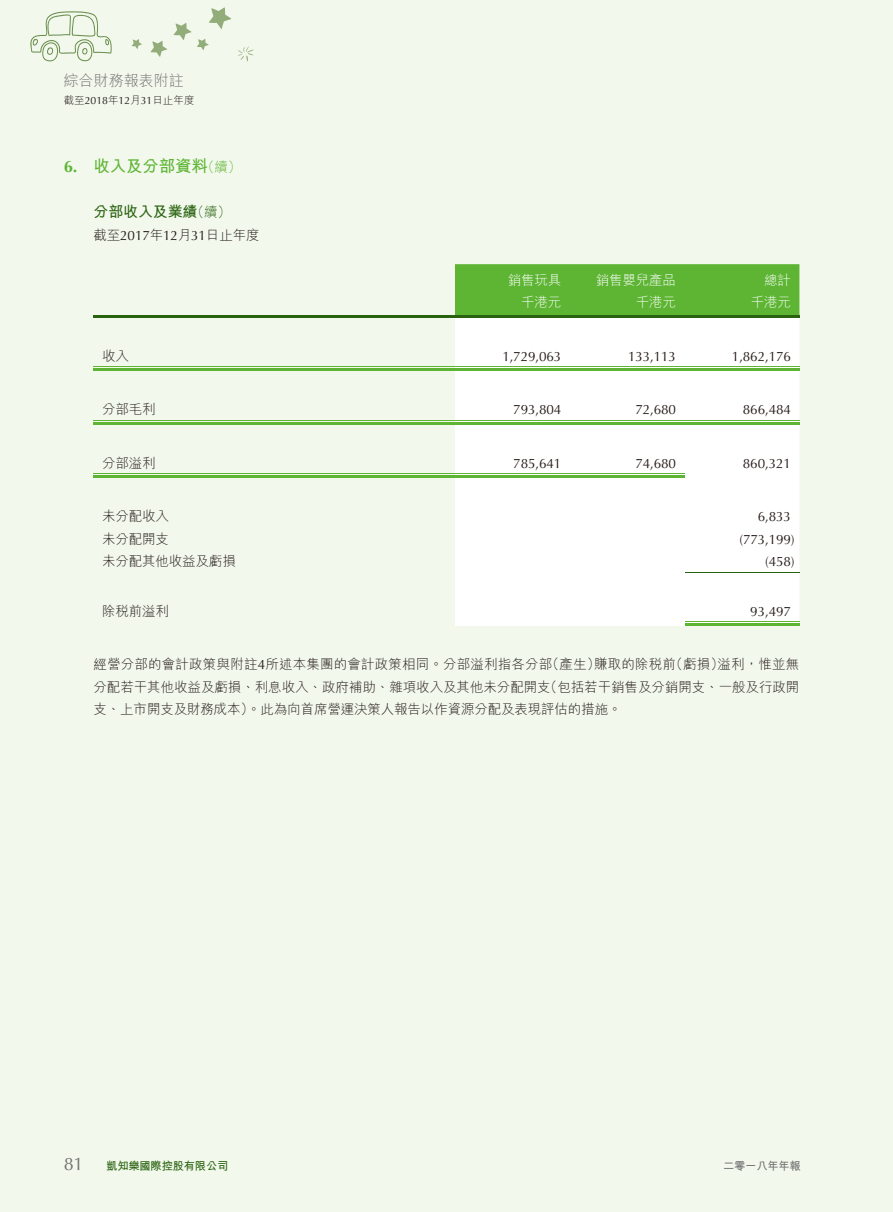
<style>
.page{position:relative;width:893px;height:1212px;background:#f2f8ec}
.page>*{position:absolute;margin:0;border:0;box-sizing:border-box;transform-origin:0 0}
.t1{font:18px "Optima LT Std";color:#717171}
.t2{font:16.5px "M Hei HK Bold E Ten B5 H";letter-spacing:-.01em;color:#5db533}
.t3{font:15px "M Hei HK Bold E Ten B5 H";letter-spacing:-.01em;color:#2a6310}
.t4{font:15px "M Hei HK Light E Ten B5 H";color:#717171}
.t5{font:13.5px/22.5px "M Hei HK Light E Ten B5 H";letter-spacing:-.01em;color:#231916;text-align:justify}
.t6{font:13.5px "Optima LT Std";letter-spacing:-.01em;color:#231916}
.t7{font:13.5px "M Hei HK Light E Ten B5 H";letter-spacing:-.01em;color:#fff}
.t8{font:11.25px "M Hei HK Bold E Ten B5 H";letter-spacing:-.015em;color:#2a6310}
.t9{font:11.25px "M Hei HK Bold E Ten B5 H";letter-spacing:-.015em;color:#717171}
.t10{font:10.5px "M Hei HK Light E Ten B5 H";color:#231916}
.s1{font-family:"Optima LT Std"}
.s2{font-family:"Optima LT Std";font-weight:700}
.s3{font-family:"M Hei HK Light E Ten B5 H";font-size:13.5px}
</style>
<div class="page">
<svg style="left:238px;top:46px;width:16px;height:16px"></svg>
<svg style="left:132px;top:39px;width:10px;height:10px"></svg>
<svg style="left:150px;top:41px;width:17px;height:16px"></svg>
<svg style="left:174px;top:7px;width:57px;height:43px"></svg>
<svg style="left:30px;top:11px;width:82px;height:51px"></svg>
<div style="left:455px;top:264px;width:344px;height:51px;background:#5db533"></div>
<div style="left:455px;top:317px;width:344px;height:309px;background:#fff"></div>
<hr style="left:94px;top:315px;width:361px;height:2px;background:#2a6310">
<hr style="left:455px;top:315px;width:115px;height:2px;background:#2a6310">
<hr style="left:570px;top:315px;width:115px;height:2px;background:#2a6310">
<hr style="left:685px;top:315px;width:114px;height:2px;background:#2a6310">
<hr style="left:94px;top:366px;width:361px;height:1px;background:#5db533">
<hr style="left:94px;top:369px;width:361px;height:2px;background:#5db533">
<hr style="left:455px;top:366px;width:115px;height:1px;background:#5db533">
<hr style="left:455px;top:369px;width:115px;height:2px;background:#5db533">
<hr style="left:570px;top:366px;width:115px;height:1px;background:#5db533">
<hr style="left:570px;top:369px;width:115px;height:2px;background:#5db533">
<hr style="left:685px;top:366px;width:114px;height:1px;background:#5db533">
<hr style="left:685px;top:369px;width:114px;height:2px;background:#5db533">
<hr style="left:94px;top:420px;width:361px;height:1px;background:#5db533">
<hr style="left:94px;top:422px;width:361px;height:2px;background:#5db533">
<hr style="left:455px;top:420px;width:115px;height:1px;background:#5db533">
<hr style="left:455px;top:422px;width:115px;height:2px;background:#5db533">
<hr style="left:570px;top:420px;width:115px;height:1px;background:#5db533">
<hr style="left:570px;top:422px;width:115px;height:2px;background:#5db533">
<hr style="left:685px;top:420px;width:114px;height:1px;background:#5db533">
<hr style="left:685px;top:422px;width:114px;height:2px;background:#5db533">
<hr style="left:94px;top:473px;width:361px;height:1px;background:#5db533">
<hr style="left:94px;top:476px;width:361px;height:2px;background:#5db533">
<hr style="left:455px;top:473px;width:115px;height:1px;background:#5db533">
<hr style="left:455px;top:476px;width:115px;height:2px;background:#5db533">
<hr style="left:570px;top:473px;width:115px;height:1px;background:#5db533">
<hr style="left:570px;top:476px;width:115px;height:2px;background:#5db533">
<hr style="left:685px;top:572px;width:114px;height:1px;background:#2a6310">
<hr style="left:685px;top:621px;width:114px;height:1px;background:#5db533">
<hr style="left:685px;top:624px;width:114px;height:2px;background:#5db533">
<p class="t4" style="left:64px;top:74px;width:121px">綜合財務報表附註</p>
<p class="t10" style="left:64px;top:96px;width:132px">截至<span class="s1">2018</span>年<span class="s1">12</span>月<span class="s1">31</span>日止年度</p>
<p class="t2" style="left:64px;top:160px;width:179px"><span class="s2">6.</span> 收入及分部資料<span class="s3">（續）</span></p>
<p class="t3" style="left:94px;top:206px;width:139px">分部收入及業績<span class="s3">（續）</span></p>
<p class="t5" style="left:94px;top:225px;width:168px">截至<span class="s1">2017</span>年<span class="s1">12</span>月<span class="s1">31</span>日止年度</p>
<p class="t7" style="left:508px;top:275px;width:55px">銷售玩具</p>
<p class="t7" style="left:596px;top:275px;width:82px">銷售嬰兒產品</p>
<p class="t7" style="left:764px;top:275px;width:28px">總計</p>
<p class="t7" style="left:521px;top:297px;width:42px">千港元</p>
<p class="t7" style="left:636px;top:297px;width:42px">千港元</p>
<p class="t7" style="left:751px;top:297px;width:42px">千港元</p>
<p class="t5" style="left:102px;top:346px;width:28px">收入</p>
<p class="t6" style="left:502px;top:349px;width:60px">1,729,063</p>
<p class="t6" style="left:628px;top:349px;width:49px">133,113</p>
<p class="t6" style="left:732px;top:349px;width:60px">1,862,176</p>
<p class="t5" style="left:102px;top:400px;width:55px">分部毛利</p>
<p class="t6" style="left:513px;top:403px;width:49px">793,804</p>
<p class="t6" style="left:635px;top:403px;width:42px">72,680</p>
<p class="t6" style="left:743px;top:403px;width:49px">866,484</p>
<p class="t5" style="left:102px;top:453px;width:55px">分部溢利</p>
<p class="t6" style="left:513px;top:456px;width:49px">785,641</p>
<p class="t6" style="left:635px;top:456px;width:42px">74,680</p>
<p class="t6" style="left:743px;top:456px;width:49px">860,321</p>
<p class="t5" style="left:102px;top:507px;width:68px">未分配收入</p>
<p class="t6" style="left:758px;top:510px;width:35px">6,833</p>
<p class="t5" style="left:102px;top:529px;width:68px">未分配開支</p>
<p class="t6" style="left:739px;top:532px;width:57px">(773,199)</p>
<p class="t5" style="left:102px;top:552px;width:135px">未分配其他收益及虧損</p>
<p class="t6" style="left:765px;top:555px;width:31px">(458)</p>
<p class="t5" style="left:102px;top:601px;width:68px">除稅前溢利</p>
<p class="t6" style="left:750px;top:604px;width:42px">93,497</p>
<p class="t5" style="left:94px;top:655px;width:707px">經營分部的會計政策與附註<span class="s1">4</span>所述本集團的會計政策相同。分部溢利指各分部（產生）賺取的除稅前（虧損）溢利，惟並無分配若干其他收益及虧損、利息收入、政府補助、雜項收入及其他未分配開支（包括若干銷售及分銷開支、一般及行政開支、上市開支及財務成本）。此為向首席營運決策人報告以作資源分配及表現評估的措施。</p>
<h1 class="t1" style="left:64px;top:1154px;width:21px">81</h1>
<p class="t8" style="left:106px;top:1161px;width:124px">凱知樂國際控股有限公司</p>
<p class="t9" style="left:723px;top:1161px;width:79px">二零一八年年報</p>
</div>
